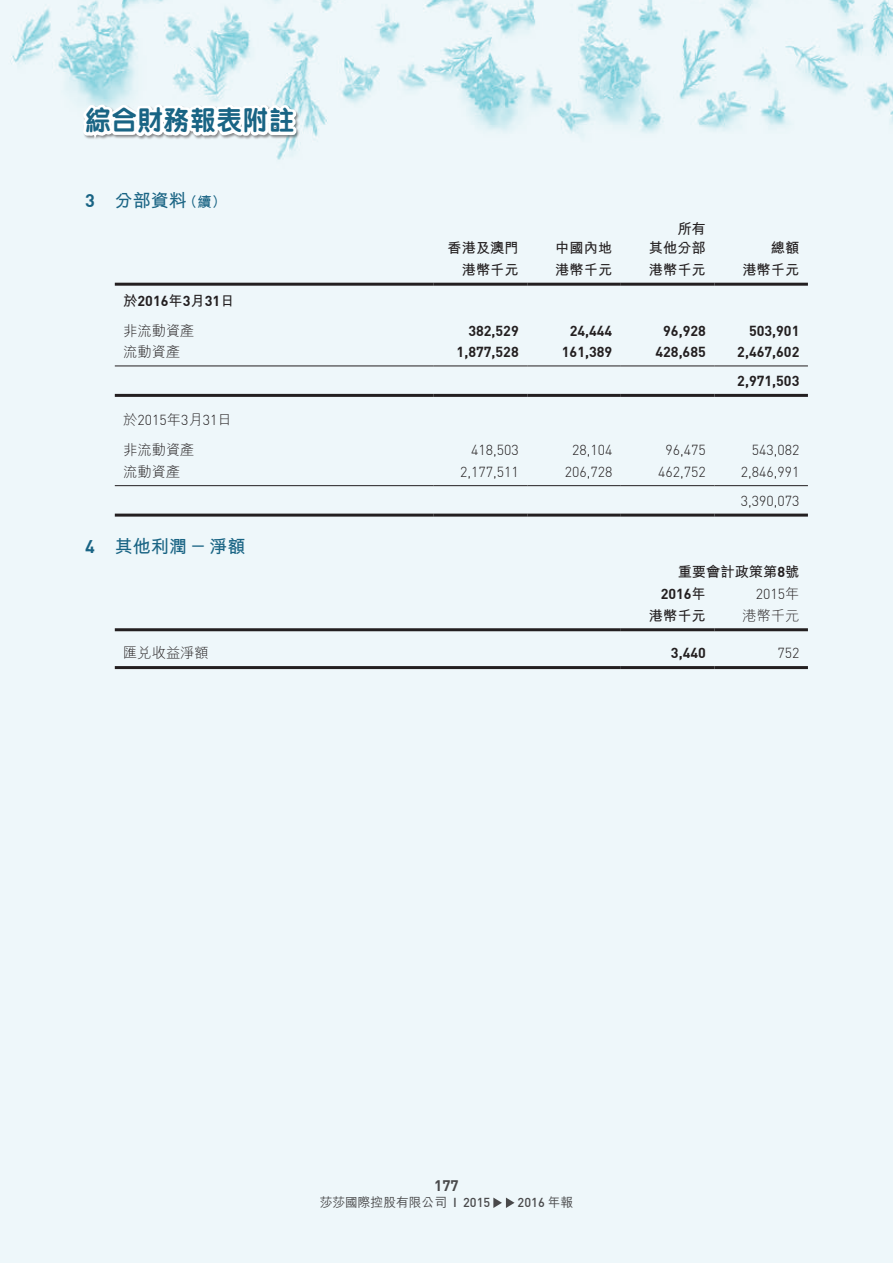
<style>
.page{position:relative;width:893px;height:1263px;background:#eef7fa}
.page>*{position:absolute;margin:0;border:0;box-sizing:border-box;transform-origin:0 0}
.t1{font:800 27px "M Yuen HK";letter-spacing:.025em;color:#196484;scale:.95 1}
.t2{font:700 18px "M Hei HK";color:#196484}
.t3{font:15px "DIN Bold";color:#231f20}
.t4{font:14.25px/28.8px "DIN Bold";color:#231f20}
.t5{font:14.25px/28.8px "DIN Light";color:#231f20}
.t6{font:700 14.25px/19.5px "M Hei HK";color:#231f20;text-align:right}
.t7{font:300 14.25px "M Hei HK";color:#231f20}
.t8{font:500 12.75px "M Hei HK";color:#231f20}
.t9{font:12.75px "DIN Medium";color:#231f20}
.s1{font-family:"DIN Bold";font-weight:400}
.s2{font-size:14.25px}
.s3{font-family:"M Hei HK";font-weight:700}
.s4{font-family:"M Hei HK";font-weight:300}
.s5{font-family:"DIN Medium";font-weight:400}
.s6{font-family:"M Hei HK";font-weight:500}
</style>
<div class="page">
<svg style="left:493px;top:1197px;width:22px;height:11px"></svg>
<svg style="left:78px;top:0;width:221px;height:145px"></svg>
<hr style="left:115px;top:283px;width:319px;height:3px;background:#231f20">
<hr style="left:434px;top:283px;width:93px;height:3px;background:#231f20">
<hr style="left:527px;top:283px;width:94px;height:3px;background:#231f20">
<hr style="left:621px;top:283px;width:93px;height:3px;background:#231f20">
<hr style="left:714px;top:283px;width:94px;height:3px;background:#231f20">
<hr style="left:115px;top:366px;width:319px;height:1px;background:#231f20">
<hr style="left:434px;top:366px;width:93px;height:1px;background:#231f20">
<hr style="left:527px;top:366px;width:94px;height:1px;background:#231f20">
<hr style="left:621px;top:366px;width:93px;height:1px;background:#231f20">
<hr style="left:714px;top:366px;width:94px;height:1px;background:#231f20">
<hr style="left:115px;top:394px;width:319px;height:3px;background:#231f20">
<hr style="left:434px;top:394px;width:93px;height:3px;background:#231f20">
<hr style="left:527px;top:394px;width:94px;height:3px;background:#231f20">
<hr style="left:621px;top:394px;width:93px;height:3px;background:#231f20">
<hr style="left:714px;top:394px;width:94px;height:3px;background:#231f20">
<hr style="left:115px;top:485px;width:319px;height:1px;background:#231f20">
<hr style="left:434px;top:485px;width:93px;height:1px;background:#231f20">
<hr style="left:527px;top:485px;width:94px;height:1px;background:#231f20">
<hr style="left:621px;top:485px;width:93px;height:1px;background:#231f20">
<hr style="left:714px;top:485px;width:94px;height:1px;background:#231f20">
<hr style="left:115px;top:514px;width:319px;height:3px;background:#231f20">
<hr style="left:434px;top:514px;width:93px;height:3px;background:#231f20">
<hr style="left:527px;top:514px;width:94px;height:3px;background:#231f20">
<hr style="left:621px;top:514px;width:93px;height:3px;background:#231f20">
<hr style="left:714px;top:514px;width:94px;height:3px;background:#231f20">
<hr style="left:115px;top:628px;width:506px;height:3px;background:#231f20">
<hr style="left:621px;top:628px;width:93px;height:3px;background:#231f20">
<hr style="left:714px;top:628px;width:94px;height:3px;background:#231f20">
<hr style="left:115px;top:666px;width:506px;height:3px;background:#231f20">
<hr style="left:621px;top:666px;width:93px;height:3px;background:#231f20">
<hr style="left:714px;top:666px;width:94px;height:3px;background:#231f20">
<h1 class="t1" style="left:85px;top:101px;width:222px">綜合財務報表附註</h1>
<p class="t2" style="left:85px;top:188px;width:142px"><span class="s1">3</span> 分部資料<span class="s2">（續）</span></p>
<p class="t6" style="left:447px;top:237px;width:73px">香港及澳門</p>
<p class="t6" style="left:555px;top:237px;width:58px">中國內地</p>
<p class="t6" style="left:649px;top:218px;width:58px">所有<br>其他分部</p>
<p class="t6" style="left:771px;top:237px;width:30px">總額</p>
<p class="t6" style="left:462px;top:259px;width:58px">港幣千元</p>
<p class="t6" style="left:555px;top:259px;width:58px">港幣千元</p>
<p class="t6" style="left:649px;top:259px;width:58px">港幣千元</p>
<p class="t6" style="left:742px;top:259px;width:58px">港幣千元</p>
<p class="t4" style="left:123px;top:285px;width:113px"><span class="s3">於</span>2016<span class="s3">年</span>3<span class="s3">月</span>31<span class="s3">日</span></p>
<p class="t7" style="left:123px;top:320px;width:73px">非流動資產</p>
<p class="t4" style="left:468px;top:315px;width:52px">382,529</p>
<p class="t4" style="left:570px;top:315px;width:44px">24,444</p>
<p class="t4" style="left:663px;top:315px;width:44px">96,928</p>
<p class="t4" style="left:749px;top:315px;width:52px">503,901</p>
<p class="t7" style="left:123px;top:342px;width:58px">流動資產</p>
<p class="t4" style="left:457px;top:337px;width:64px">1,877,528</p>
<p class="t4" style="left:562px;top:337px;width:52px">161,389</p>
<p class="t4" style="left:655px;top:337px;width:52px">428,685</p>
<p class="t4" style="left:737px;top:337px;width:64px">2,467,602<br>2,971,503</p>
<p class="t5" style="left:123px;top:405px;width:110px"><span class="s4">於</span>2015<span class="s4">年</span>3<span class="s4">月</span>31<span class="s4">日</span></p>
<p class="t7" style="left:123px;top:440px;width:73px">非流動資產</p>
<p class="t5" style="left:471px;top:436px;width:49px">418,503</p>
<p class="t5" style="left:572px;top:436px;width:42px">28,104</p>
<p class="t5" style="left:666px;top:436px;width:42px">96,475</p>
<p class="t5" style="left:752px;top:436px;width:49px">543,082</p>
<p class="t7" style="left:123px;top:462px;width:58px">流動資產</p>
<p class="t5" style="left:460px;top:457px;width:60px">2,177,511</p>
<p class="t5" style="left:565px;top:457px;width:49px">206,728</p>
<p class="t5" style="left:658px;top:457px;width:49px">462,752</p>
<p class="t5" style="left:741px;top:457px;width:60px">2,846,991<br>3,390,073</p>
<p class="t2" style="left:85px;top:534px;width:162px"><span class="s1">4</span> 其他利潤－淨額</p>
<p class="t6" style="left:678px;top:561px;width:123px">重要會計政策第<span class="s1">8</span>號</p>
<p class="t4" style="left:661px;top:579px;width:47px">2016<span class="s3">年</span></p>
<p class="t5" style="left:756px;top:579px;width:45px">2015<span class="s4">年</span></p>
<p class="t6" style="left:649px;top:604px;width:58px">港幣千元</p>
<p class="t7" style="left:742px;top:605px;width:58px">港幣千元</p>
<p class="t7" style="left:123px;top:643px;width:87px">匯兌收益淨額</p>
<p class="t4" style="left:671px;top:638px;width:36px">3,440</p>
<p class="t5" style="left:777px;top:639px;width:23px">752</p>
<p class="t3" style="left:434px;top:1175px;width:26px">177</p>
<p class="t8" style="left:320px;top:1193px;width:172px">莎莎國際控股有限公司 <span class="s5">I 2015</span></p>
<p class="t9" style="left:518px;top:1194px;width:57px">2016 <span class="s6">年報</span></p>
</div>
